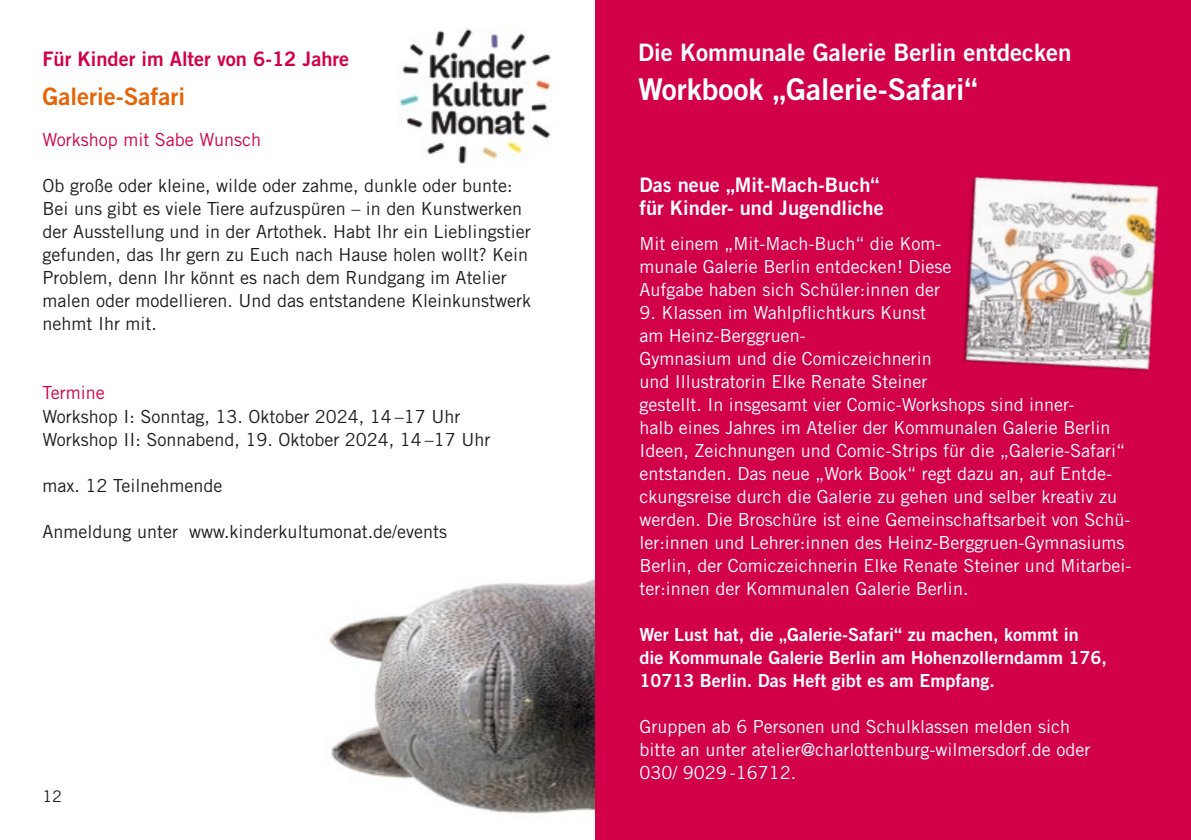
<style>
.page{position:relative;width:1191px;height:840px;background:#fff}
.page>*{position:absolute;margin:0;border:0;box-sizing:border-box;transform-origin:0 0}
.t1{font:30px "Trade Gothic LT Std Bd 2";color:#fff}
.t2{font:24px "Trade Gothic LT Std Bd 2";color:#fff}
.t3{font:24px "Trade Gothic LT Std Bd 2";color:#e56407}
.t4{font:20px/23px "Trade Gothic LT Std Bd 2";color:#fff}
.t5{font:20px "Trade Gothic LT Std Bd 2";color:#d20049}
.t6{font:18px/23px "Trade Gothic LT Std";color:#fff}
.t7{font:18px/23px "Trade Gothic LT Std";color:#1d1d1b}
.t8{font:18px/23px "Trade Gothic LT Std Bd 2";color:#fff}
.t9{font:18px "Trade Gothic LT Std";color:#d20049}
.t10{font:16px "Trade Gothic LT Std";color:#1d1d1b}
</style>
<div class="page">
<img style="left:328px;top:579px;width:267px;height:238px">
<div style="left:595px;top:0;width:596px;height:839px;background:#d20049"></div>
<img style="left:963px;top:176px;width:196px;height:195px">
<img style="left:399px;top:28px;width:152px;height:135px">
<p class="t5" style="left:43px;top:46px;width:308px">Für Kinder im Alter von 6-12 Jahre</p>
<h2 class="t3" style="left:43px;top:81px;width:144px">Galerie-Safari</h2>
<p class="t9" style="left:43px;top:129px;width:220px">Workshop mit Sabe Wunsch</p>
<p class="t7" style="left:43px;top:174px;width:490px">Ob große oder kleine, wilde oder zahme, dunkle oder bunte:<br>Bei uns gibt es viele Tiere aufzuspüren – in den Kunstwerken der Ausstellung und in der Artothek. Habt Ihr ein Lieblingstier gefunden, das Ihr gern zu Euch nach Hause holen wollt? Kein Problem, denn Ihr könnt es nach dem Rundgang im Atelier malen oder modellieren. Und das entstandene Kleinkunstwerk nehmt Ihr mit.</p>
<p class="t9" style="left:43px;top:382px;width:64px">Termine</p>
<p class="t7" style="left:43px;top:404px;width:449px">Workshop I: Sonntag, 13. Oktober 2024, 14 –17 Uhr<br>Workshop II: Sonnabend, 19. Oktober 2024, 14 –17 Uhr</p>
<p class="t7" style="left:43px;top:473px;width:181px">max. 12 Teilnehmende</p>
<p class="t7" style="left:43px;top:519px;width:406px">Anmeldung unter www.kinderkultumonat.de/events</p>
<p class="t10" style="left:43px;top:786px;width:21px">12</p>
<h2 class="t2" style="left:638px;top:37px;width:435px">Die Kommunale Galerie Berlin entdecken</h2>
<h1 class="t1" style="left:638px;top:71px;width:341px">Workbook „Galerie-Safari“</h1>
<p class="t4" style="left:639px;top:173px;width:246px">Das neue „Mit-Mach-Buch“ für Kinder- und Jugendliche</p>
<p class="t6" style="left:639px;top:231px;width:314px">Mit einem „Mit-Mach-Buch“ die Kom&shy;munale Galerie Berlin entdecken! Diese<br>Aufgabe haben sich Schüler:innen der</p>
<p class="t6" style="left:639px;top:300px;width:493px">9. Klassen im Wahlpflichtkurs Kunst<br>am Heinz-Berggruen-<br>Gymnasium und die Comiczeichnerin<br>und Illustratorin Elke Renate Steiner<br>gestellt. In insgesamt vier Comic-Workshops sind inner-<br>halb eines Jahres im Atelier der Kommunalen Galerie Berlin Ideen, Zeichnungen und Comic-Strips für die „Galerie-Safari“ entstanden. Das neue „Work Book“ regt dazu an, auf Entde&shy;ckungsreise durch die Galerie zu gehen und selber kreativ zu werden. Die Broschüre ist eine Gemeinschaftsarbeit von Schü&shy;ler:innen und Lehrer:innen des Heinz-Berggruen-Gymnasiums Berlin, der Comiczeichnerin Elke Renate Steiner und Mitarbei&shy;ter:innen der Kommunalen Galerie Berlin.</p>
<p class="t8" style="left:639px;top:622px;width:469px">Wer Lust hat, die „Galerie-Safari“ zu machen, kommt in die Kommunale Galerie Berlin am Hohenzollerndamm 176,<br>10713 Berlin. Das Heft gibt es am Empfang.</p>
<p class="t6" style="left:639px;top:714px;width:452px">Gruppen ab 6 Personen und Schulklassen melden sich bitte an unter atelier@charlottenburg-wilmersdorf.de oder<br>030/ 9029 -16712.</p>
</div>
